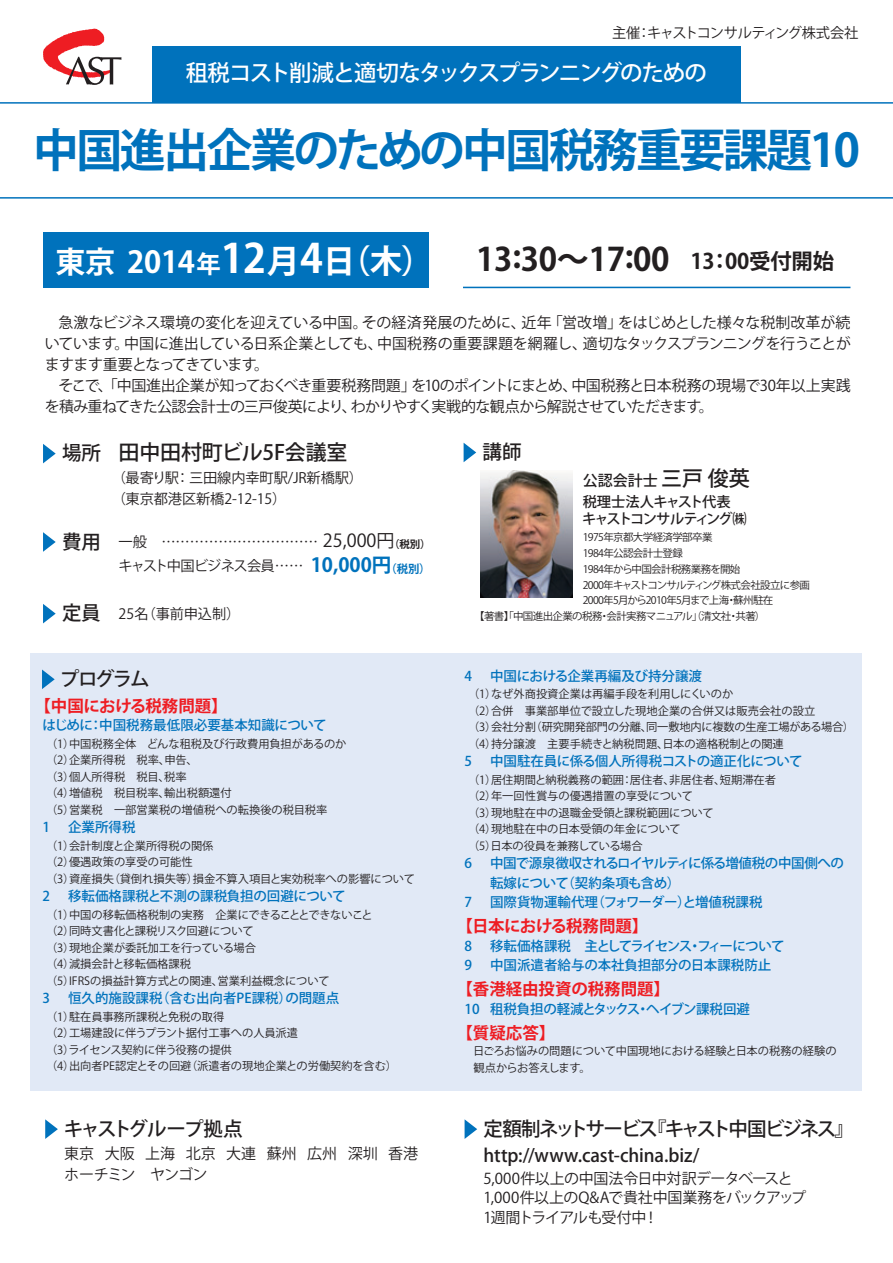
<style>
.page{position:relative;width:893px;height:1263px;background:#fff}
.page>*{position:absolute;margin:0;border:0;box-sizing:border-box;transform-origin:0 0}
.t1{font:700 45.75px "Koz Go Pro";letter-spacing:-.05em;color:#0072bc}
.t2{font:700 32.1px "Koz Go Pro";letter-spacing:-.01em;color:#231f20}
.t3{font:700 30px "Koz Go Pro";letter-spacing:-.01em;color:#fff}
.t4{font:500 22.5px "Koz Go Pro";letter-spacing:-.08em;color:#fff}
.t5{font:500 21px "Koz Go Pro";letter-spacing:-.01em;color:#231f20}
.t6{font:500 19.5px "Koz Go Pro";letter-spacing:-.125em;color:#231f20}
.t7{font:500 19.5px "Koz Go Pro";letter-spacing:-.095em;color:#231f20}
.t8{font:500 18px "Koz Go Pro";letter-spacing:-.01em;color:#231f20}
.t9{font:700 16.5px "Koz Go Pro";letter-spacing:-.02em;color:#ee1d23}
.t10{font:700 16.5px "Koz Go Pro";color:#ee1d23}
.t11{font:15px/21px "Koz Go Pro";letter-spacing:-.045em;color:#231f20}
.t12{font:15px/21px "Koz Go Pro";color:#231f20}
.t13{font:500 15px "Koz Go Pro";color:#231f20}
.t14{font:14.25px/23.9px "Koz Go Pro";letter-spacing:-.07em;color:#231f20}
.t15{font:14.25px/21px "Koz Go Pro";letter-spacing:-.01em;color:#231f20}
.t16{font:500 14.25px/16.5px "Koz Go Pro";letter-spacing:-.11em;color:#231f20}
.t17{font:14.25px "Koz Go Pro";letter-spacing:-.055em;color:#231f20}
.t18{font:500 13.5px "Koz Go Pro";letter-spacing:-.01em;color:#0072bc}
.t19{font:500 13.5px/19.5px "Koz Go Pro";letter-spacing:-.035em;color:#0072bc}
.t20{font:500 13.5px "Koz Go Pro";letter-spacing:-.1em;color:#0072bc}
.t21{font:11.25px/16.5px "Koz Go Pro";color:#231f20}
.t22{font:10.5px "Koz Go Pro";letter-spacing:-.06em;color:#231f20}
.s1{font-size:24.45px}
.s2{font-size:40.05px}
.s3{font-size:32.55px}
.s4{font-size:21.45px}
.s5{font-size:18px}
.s6{font-weight:700;font-size:19.5px;color:#0072bc}
.s7{font-weight:500;font-size:19.5px}
.s8{font-size:21px}
</style>
<div class="page">
<div style="left:152px;top:47px;width:589px;height:56px;background:#0072bc"></div>
<hr style="left:0;top:102px;width:893px;height:2px;background:#0072bc">
<hr style="left:0;top:197px;width:893px;height:2px;background:#0072bc">
<div style="left:43px;top:232px;width:386px;height:55px;background:#0072bc"></div>
<hr style="left:463px;top:287px;width:387px;height:1px;background:#0072bc">
<svg style="left:43px;top:444px;width:13px;height:19px"></svg>
<svg style="left:43px;top:532px;width:13px;height:20px"></svg>
<svg style="left:43px;top:604px;width:13px;height:19px"></svg>
<img style="left:481px;top:470px;width:91px;height:128px">
<svg style="left:464px;top:443px;width:12px;height:19px"></svg>
<svg style="left:45px;top:1119px;width:13px;height:20px"></svg>
<svg style="left:465px;top:1119px;width:12px;height:20px"></svg>
<div style="left:31px;top:653px;width:831px;height:437px;background:#e1e9f6"></div>
<svg style="left:42px;top:669px;width:13px;height:20px"></svg>
<svg style="left:43px;top:29px;width:79px;height:56px"></svg>
<p class="t17" style="left:612px;top:23px;width:248px">主催：キャストコンサルティング株式会社</p>
<h3 class="t4" style="left:186px;top:58px;width:523px">租税コスト削減と適切なタックスプランニングのための</h3>
<h1 class="t1" style="left:33px;top:121px;width:828px">中国進出企業のための中国税務重要課題10</h1>
<h3 class="t3" style="left:55px;top:243px;width:380px">東京 2014<span class="s1">年</span><span class="s2">12</span><span class="s3">月</span><span class="s2">4</span><span class="s3">日（木）</span></h3>
<h2 class="t2" style="left:476px;top:238px;width:359px">13:30～17:00<span class="s4">　13：00受付開始</span></h2>
<h3 class="t11" style="left:45px;top:312px;width:808px;text-align:justify;text-indent:14px">急激なビジネス環境の変化を迎えている中国。その経済発展のために、近年「営改増」をはじめとした様々な税制改革が続いています。中国に進出している日系企業としても、中国税務の重要課題を網羅し、適切なタックスプランニングを行うことがますます重要となってきています。</h3>
<h3 class="t11" style="left:45px;top:375px;width:807px;text-indent:14px">そこで、「中国進出企業が知っておくべき重要税務問題」を10のポイントにまとめ、中国税務と日本税務の現場で30年以上実践を積み重ねてきた公認会計士の三戸俊英により、わかりやすく実戦的な観点から解説させていただきます。</h3>
<h3 class="t7" style="left:62px;top:440px;width:40px">場所</h3>
<h3 class="t7" style="left:62px;top:529px;width:40px">費用</h3>
<h3 class="t5" style="left:119px;top:439px;width:230px">田中田村町ビル5F会議室</h3>
<p class="t15" style="left:112px;top:468px;width:253px">（最寄り駅： 三田線内幸町駅/JR新橋駅）（東京都港区新橋2-12-15）</p>
<p class="t14" style="left:118px;top:530px;width:314px">一般 …………………………… <span class="s5">25,000円</span><sub>（税別）</sub>キャスト中国ビジネス会員…… <span class="s6">10,000円</span><sub>（税別）</sub></p>
<p class="t15" style="left:62px;top:604px;width:180px"><span class="s7">定員</span> 25名（事前申込制）</p>
<h3 class="t7" style="left:483px;top:439px;width:40px">講師</h3>
<h3 class="t13" style="left:583px;top:471px;width:202px">公認会計士 <span class="s8">三戸 俊英</span> 　　</h3>
<p class="t16" style="left:582px;top:494px;width:166px">税理士法人キャスト代表キャストコンサルティング㈱</p>
<p class="t22" style="left:583px;top:531px;width:131px">1975年京都大学経済学部卒業</p>
<p class="t22" style="left:583px;top:547px;width:102px">1984年公認会計士登録</p>
<p class="t22" style="left:583px;top:562px;width:159px">1984年から中国会計税務業務を開始</p>
<p class="t22" style="left:583px;top:578px;width:229px">2000年キャストコンサルティング株式会社設立に参画</p>
<p class="t22" style="left:583px;top:594px;width:192px">2000年5月から2010年5月まで上海・蘇州駐在</p>
<p class="t22" style="left:474px;top:610px;width:293px">【著書】「中国進出企業の税務・会計実務マニュアル」（清文社・共著）</p>
<h3 class="t7" style="left:60px;top:666px;width:92px">プログラム</h3>
<p class="t18" style="left:465px;top:667px;width:9px">4</p>
<p class="t18" style="left:490px;top:667px;width:213px">中国における企業再編及び持分譲渡</p>
<p class="t21" style="left:468px;top:686px;width:387px">（1）なぜ外商投資企業は再編手段を利用しにくいのか<br>（2）合併　事業部単位で設立した現地企業の合併又は販売会社の設立<br>（3）会社分割（研究開発部門の分離、同一敷地内に複数の生産工場がある場合）（4）持分譲渡　主要手続きと納税問題、日本の適格税制との関連</p>
<p class="t18" style="left:465px;top:752px;width:9px">5</p>
<p class="t18" style="left:490px;top:752px;width:314px">中国駐在員に係る個人所得税コストの適正化について</p>
<p class="t21" style="left:468px;top:771px;width:309px">（1）居住期間と納税義務の範囲：居住者、非居住者、短期滞在者（2）年一回性賞与の優遇措置の享受について<br>（3）現地駐在中の退職金受領と課税範囲について<br>（4）現地駐在中の日本受領の年金について<br>（5）日本の役員を兼務している場合</p>
<p class="t18" style="left:465px;top:854px;width:9px">6</p>
<p class="t19" style="left:490px;top:854px;width:355px">中国で源泉徴収されるロイヤルティに係る増値税の中国側への転嫁について（契約条項も含め）</p>
<p class="t18" style="left:465px;top:893px;width:9px">7</p>
<p class="t18" style="left:490px;top:893px;width:287px">国際貨物運輸代理（フォワーダー）と増値税課税　</p>
<h3 class="t9" style="left:456px;top:915px;width:202px">【日本における税務問題】　</h3>
<p class="t18" style="left:465px;top:937px;width:9px">8</p>
<p class="t20" style="left:490px;top:937px;width:296px">移転価格課税　主としてライセンス・フィーについて</p>
<p class="t18" style="left:465px;top:956px;width:9px">9</p>
<p class="t18" style="left:490px;top:956px;width:283px">中国派遣者給与の本社負担部分の日本課税防止</p>
<h3 class="t10" style="left:456px;top:978px;width:215px">【香港経由投資の税務問題】</h3>
<p class="t18" style="left:465px;top:1000px;width:287px">10 租税負担の軽減とタックス・ヘイブン課税回避</p>
<h3 class="t10" style="left:456px;top:1022px;width:100px">【質疑応答】</h3>
<p class="t21" style="left:473px;top:1043px;width:365px">日ごろお悩みの問題について中国現地における経験と日本の税務の経験の観点からお答えします。</p>
<h3 class="t9" style="left:35px;top:695px;width:203px">【中国における税務問題】　</h3>
<p class="t18" style="left:42px;top:717px;width:286px">はじめに：中国税務最低限必要基本知識について</p>
<p class="t21" style="left:46px;top:736px;width:302px">（1）中国税務全体　どんな租税及び行政費用負担があるのか（2）企業所得税　税率、申告、<br>（3）個人所得税　税目、税率<br>（4）増値税　税目税率、輸出税額還付<br>（5）営業税　一部営業税の増値税への転換後の税目税率</p>
<p class="t18" style="left:43px;top:819px;width:9px">1</p>
<p class="t18" style="left:68px;top:819px;width:69px">企業所得税</p>
<p class="t21" style="left:46px;top:838px;width:370px">（1）会計制度と企業所得税の関係<br>（2）優遇政策の享受の可能性<br>（3）資産損失（貸倒れ損失等）損金不算入項目と実効税率への影響について</p>
<p class="t18" style="left:43px;top:888px;width:9px">2</p>
<p class="t18" style="left:68px;top:888px;width:279px">移転価格課税と不測の課税負担の回避について</p>
<p class="t21" style="left:46px;top:907px;width:328px">（1）中国の移転価格税制の実務　企業にできることとできないこと（2）同時文書化と課税リスク回避について<br>（3）現地企業が委託加工を行っている場合<br>（4）減損会計と移転価格課税<br>（5）IFRSの損益計算方式との関連、営業利益概念について</p>
<p class="t18" style="left:43px;top:990px;width:9px">3</p>
<p class="t18" style="left:68px;top:990px;width:273px">恒久的施設課税（含む出向者PE課税）の問題点</p>
<p class="t21" style="left:46px;top:1009px;width:352px">（1）駐在員事務所課税と免税の取得<br>（2）工場建設に伴うプラント据付工事への人員派遣<br>（3）ライセンス契約に伴う役務の提供<br>（4）出向者PE認定とその回避（派遣者の現地企業との労働契約を含む）</p>
<h3 class="t7" style="left:64px;top:1116px;width:180px">キャストグループ拠点</h3>
<h3 class="t12" style="left:64px;top:1144px;width:355px">東京 大阪 上海 北京 大連 蘇州 広州 深圳 香港ホーチミン　ヤンゴン</h3>
<h3 class="t6" style="left:484px;top:1116px;width:372px">定額制ネットサービス『キャスト中国ビジネス』</h3>
<h3 class="t8" style="left:484px;top:1143px;width:217px">http://www.cast-china.biz/</h3>
<h3 class="t11" style="left:484px;top:1169px;width:339px;line-height:19.5px">5,000件以上の中国法令日中対訳データベースと<br>1,000件以上のQ&amp;Aで貴社中国業務をバックアップ　<br>1週間トライアルも受付中！</h3>
</div>
